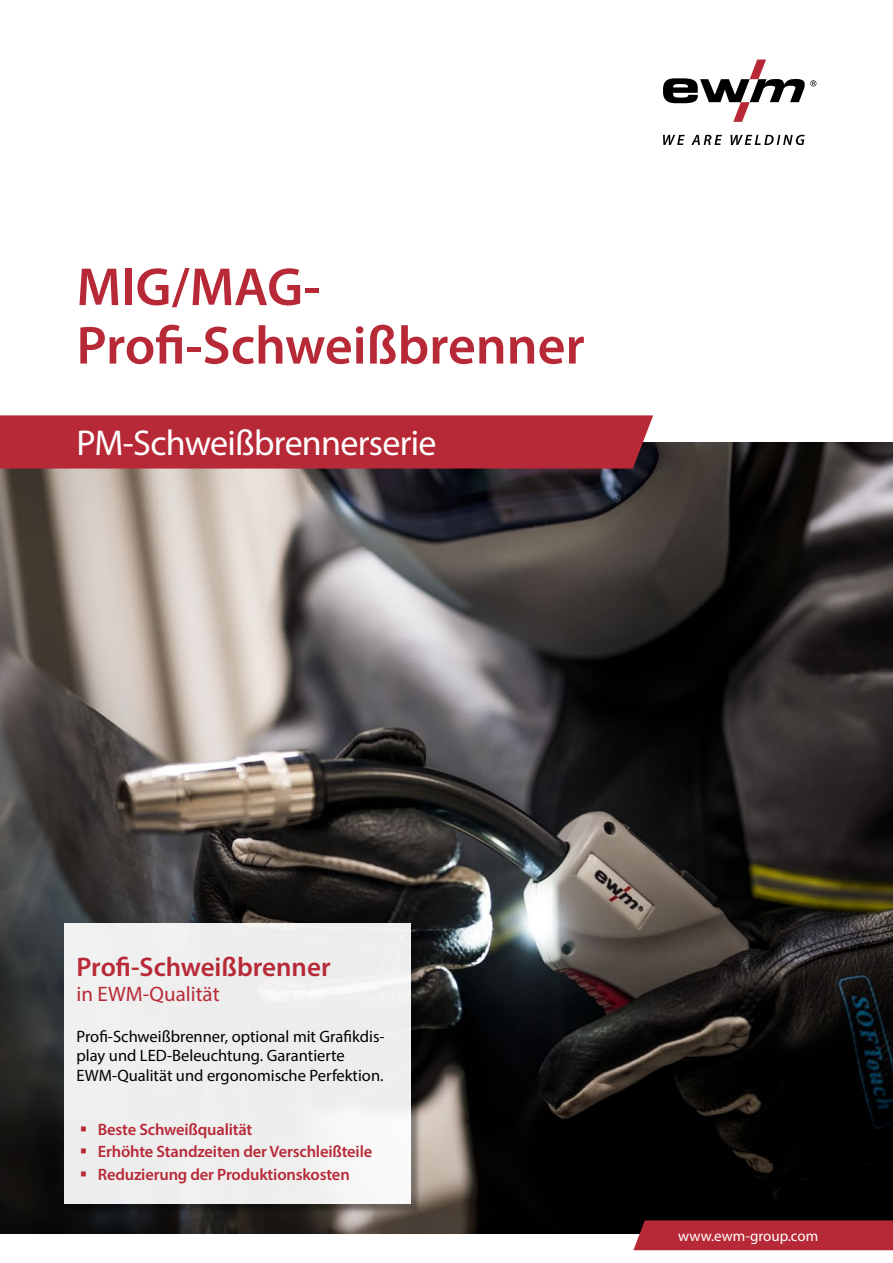
<style>
.page{position:relative;width:893px;height:1263px;background:#fff}
.page>*{position:absolute;margin:0;border:0;box-sizing:border-box;transform-origin:0 0}
.t1{font:600 54px/58.5px "Myriad Pro";color:#b82937}
.t2{font:36px "Myriad Pro";letter-spacing:-.02em;color:#fff}
.t3{font:600 27px "Myriad Pro";color:#b82937}
.t4{font:21px "Myriad Pro";color:#b82937}
.t5{font:16.5px/19.5px "Myriad Pro";color:#000}
.t6{font:600 16.5px/22.5px "Myriad Pro";letter-spacing:-.01em;color:#b82937}
.t7{font:15px "Myriad Pro";color:#fff}
</style>
<div class="page">
<img style="left:0;top:442px;width:893px;height:791px">
<svg style="left:663px;top:135px;width:142px;height:10px"></svg>
<svg style="left:663px;top:60px;width:153px;height:62px"></svg>
<div style="left:65px;top:924px;width:356px;height:290px;background:#000;opacity:.4"></div>
<div style="left:64px;top:923px;width:347px;height:280px;background:#efeeee"></div>
<div style="left:633px;top:1220px;width:260px;height:30px;background:#b82937"></div>
<div style="left:0;top:415px;width:653px;height:54px;background:#b82937"></div>
<h1 class="t1" style="left:77px;top:256px;width:510px">MIG/MAG-<br>Profi-Schweißbrenner</h1>
<h2 class="t2" style="left:77px;top:421px;width:362px">PM-Schweißbrennerserie</h2>
<h3 class="t3" style="left:77px;top:949px;width:256px">Profi-Schweißbrenner</h3>
<p class="t4" style="left:77px;top:981px;width:145px">in EWM-Qualität</p>
<p class="t5" style="left:77px;top:1026px;width:310px">Profi-Schweißbrenner, optional mit Grafikdis&shy;play und LED-Beleuchtung. Garantierte<br>EWM-Qualität und ergonomische Perfektion.</p>
<p class="t6" style="left:98px;top:1117px;width:276px">Beste Schweißqualität<br>Erhöhte Standzeiten der Verschleißteile<br>Reduzierung der Produktionskosten</p>
<p class="t7" style="left:678px;top:1227px;width:142px">www.ewm-group.com</p>
</div>
